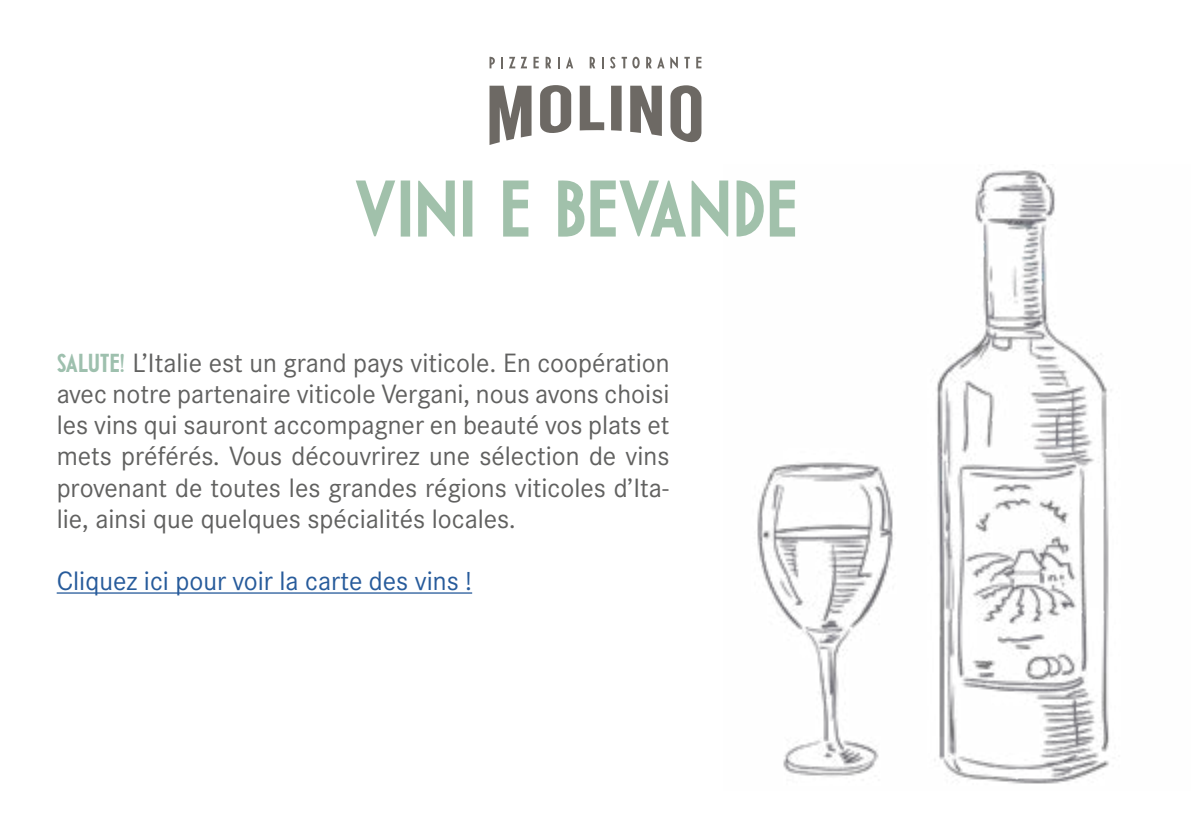
<style>
.page{position:relative;width:1191px;height:840px;background:#fff}
.page>*{position:absolute;margin:0;border:0;box-sizing:border-box;transform-origin:0 0}
.t1{font:80px "MPI Deco";color:#a1c1ab}
.t2{font:26px/31.2px "Corporate S";color:#616160;text-align:justify}
.t3{font:26px "Corporate S";color:#275b9b}
.s1{font-family:"MPI Deco";color:#9ec0ae}
</style>
<div class="page">
<img style="left:757px;top:170px;width:355px;height:614px">
<svg style="left:489px;top:86px;width:42px;height:59px"></svg>
<svg style="left:540px;top:85px;width:31px;height:48px"></svg>
<svg style="left:579px;top:86px;width:25px;height:44px"></svg>
<svg style="left:611px;top:86px;width:10px;height:45px"></svg>
<svg style="left:630px;top:86px;width:32px;height:50px"></svg>
<svg style="left:670px;top:85px;width:31px;height:58px"></svg>
<svg style="left:489px;top:57px;width:13px;height:11px"></svg>
<svg style="left:509px;top:57px;width:18px;height:11px"></svg>
<svg style="left:533px;top:57px;width:6px;height:11px"></svg>
<svg style="left:545px;top:57px;width:14px;height:11px"></svg>
<svg style="left:566px;top:57px;width:7px;height:11px"></svg>
<svg style="left:589px;top:57px;width:14px;height:11px"></svg>
<svg style="left:610px;top:57px;width:5px;height:12px"></svg>
<svg style="left:621px;top:57px;width:43px;height:11px"></svg>
<svg style="left:670px;top:57px;width:8px;height:11px"></svg>
<svg style="left:684px;top:57px;width:6px;height:11px"></svg>
<svg style="left:696px;top:57px;width:5px;height:11px"></svg>
<hr style="left:57px;top:592px;width:415px;height:1px;background:#275b9b">
<h1 class="t1" style="left:354px;top:162px;width:446px">VINI E BEVANDE</h1>
<p class="t2" style="left:57px;top:347px;width:614px"><span class="s1">SALUTE!</span> L’Italie est un grand pays viticole. En coopération avec notre partenaire viticole Vergani, nous avons choisi les vins qui sauront accompagner en beauté vos plats et mets préférés. Vous découvrirez une sélection de vins provenant de toutes les grandes régions viticoles d’Ita&shy;lie, ainsi que quelques spécialités locales.</p>
<p class="t3" style="left:57px;top:565px;width:417px">Cliquez ici pour voir la carte des vins !</p>
</div>
